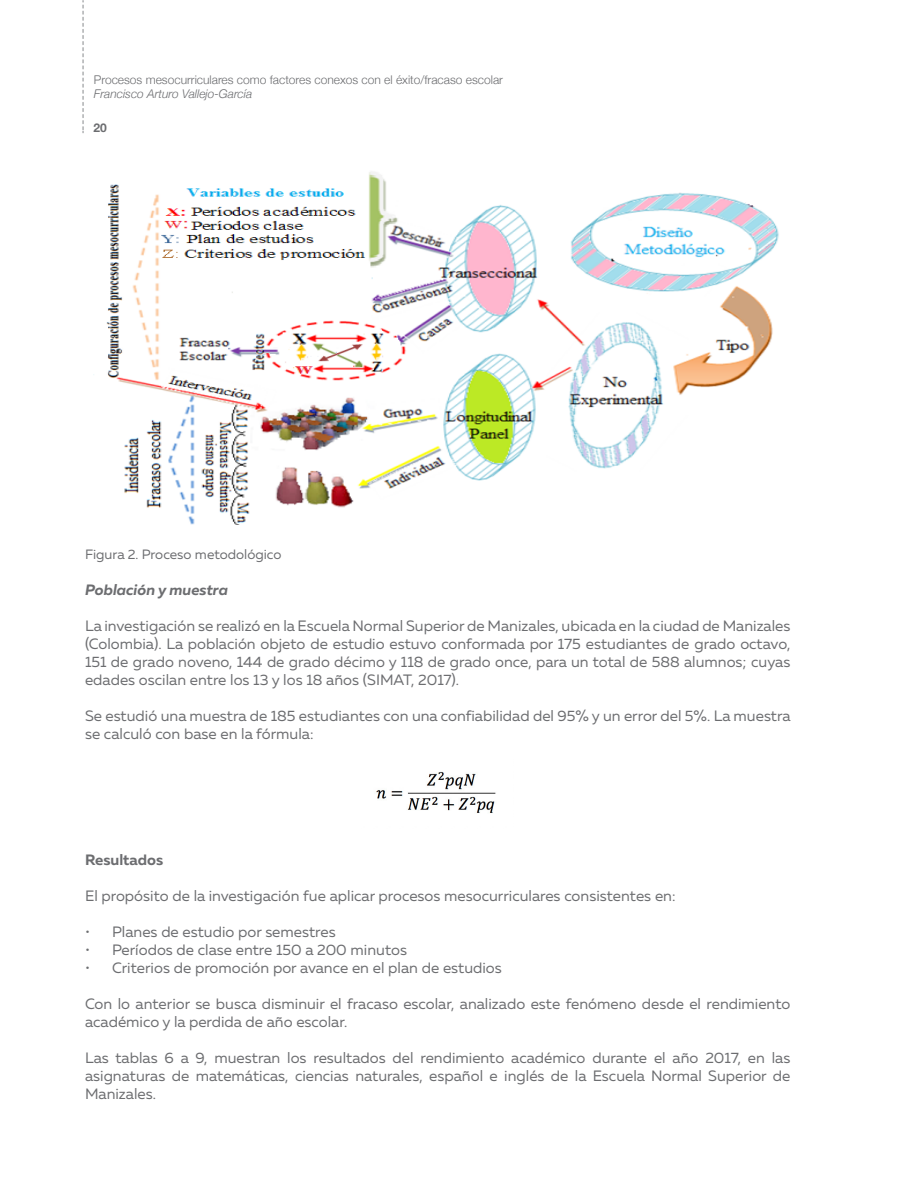
<style>
.page{position:relative;width:918px;height:1188px;background:#fff}
.page>*{position:absolute;margin:0;border:0;box-sizing:border-box;transform-origin:0 0}
.List_Paragraph{font:15px/18px "Muller";color:#6c6d70;text-align:justify}
.t1{font:italic 700 15px "Muller";color:#6c6d70}
.t2{font:700 15px "Muller";color:#6c6d70}
.t3{font:13.5px "Muller";color:#6c6d70}
.t4{font:300 12px "Helvetica Neue";color:#6c6d70}
.t5{font:italic 300 12px "Helvetica Neue";color:#6c6d70}
.t6{font:700 12px "Helvetica Neue";color:#6c6d70}
</style>
<div class="page">
<img style="left:93px;top:172px;width:686px;height:353px">
<img style="left:376px;top:771px;width:120px;height:42px">
<svg style="left:82px;top:1px;width:2px;height:132px"></svg>
<p class="t4" style="left:94px;top:70px;width:411px">Procesos mesocurriculares como factores conexos con el éxito/fracaso escolar</p>
<p class="t5" style="left:94px;top:85px;width:160px">Francisco Arturo Vallejo-García</p>
<p class="t6" style="left:94px;top:118px;width:15px">20</p>
<p class="t3" style="left:85px;top:546px;width:198px">Figura 2. Proceso metodológico</p>
<p class="t1" style="left:85px;top:580px;width:144px">Población y muestra</p>
<p class="List_Paragraph" style="left:85px;top:617px;width:707px">La investigación se realizó en la Escuela Normal Superior de Manizales, ubicada en la ciudad de Manizales (Colombia). La población objeto de estudio estuvo conformada por 175 estudiantes de grado octavo, 151 de grado noveno, 144 de grado décimo y 118 de grado once, para un total de 588 alumnos; cuyas edades oscilan entre los 13 y los 18 años (SIMAT, 2017).</p>
<p class="List_Paragraph" style="left:85px;top:707px;width:707px">Se estudió una muestra de 185 estudiantes con una confiabilidad del 95% y un error del 5%. La muestra se calculó con base en la fórmula:</p>
<p class="t2" style="left:85px;top:850px;width:80px">Resultados</p>
<p class="List_Paragraph" style="left:85px;top:887px;width:592px">El propósito de la investigación fue aplicar procesos mesocurriculares consistentes en:</p>
<p class="List_Paragraph" style="left:85px;top:923px;width:252px">• Planes de estudio por semestres</p>
<p class="List_Paragraph" style="left:85px;top:941px;width:324px">• Períodos de clase entre 150 a 200 minutos</p>
<p class="List_Paragraph" style="left:85px;top:959px;width:418px">• Criterios de promoción por avance en el plan de estudios</p>
<p class="List_Paragraph" style="left:85px;top:995px;width:707px">Con lo anterior se busca disminuir el fracaso escolar, analizado este fenómeno desde el rendimiento académico y la perdida de año escolar.</p>
<p class="List_Paragraph" style="left:85px;top:1049px;width:707px">Las tablas 6 a 9, muestran los resultados del rendimiento académico durante el año 2017, en las asignaturas de matemáticas, ciencias naturales, español e inglés de la Escuela Normal Superior de Manizales.</p>
</div>
